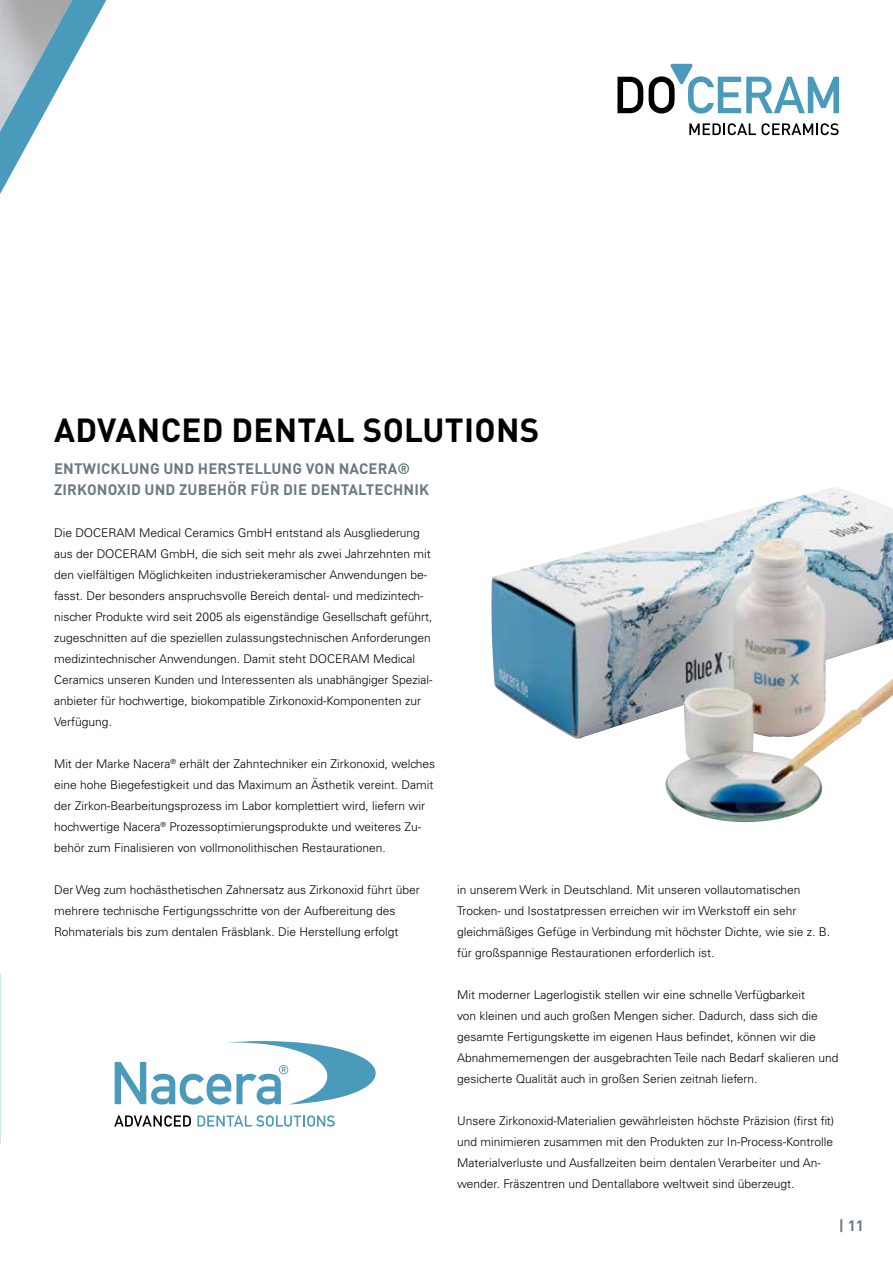
<style>
.page{position:relative;width:893px;height:1263px;background:#fff}
.page>*{position:absolute;margin:0;border:0;box-sizing:border-box;transform-origin:0 0}
.t1{font:700 33px "DIN Pro";letter-spacing:.01em;color:#000}
.t2{font:700 15px/21px "DIN Pro";letter-spacing:.01em;color:#6b7a82}
.t3{font:300 12px/21px "Univers LT Std";color:#000}
</style>
<div class="page">
<svg style="left:114px;top:1115px;width:77px;height:12px"></svg>
<svg style="left:197px;top:1115px;width:138px;height:12px"></svg>
<svg style="left:115px;top:1041px;width:261px;height:63px"></svg>
<img style="left:491px;top:487px;width:402px;height:335px">
<svg style="left:617px;top:77px;width:26px;height:36px"></svg>
<svg style="left:649px;top:64px;width:190px;height:50px"></svg>
<svg style="left:689px;top:123px;width:150px;height:12px"></svg>
<svg style="left:0;top:0;width:107px;height:194px"></svg>
<h1 class="t1" style="left:54px;top:404px;width:487px">ADVANCED DENTAL SOLUTIONS</h1>
<p class="t2" style="left:54px;top:457px;width:377px">ENTWICKLUNG UND HERSTELLUNG VON NACERA®<br>ZIRKONOXID UND ZUBEHÖR FÜR DIE DENTALTECHNIK</p>
<p class="t3" style="left:54px;top:522px;width:380px">Die DOCERAM Medical Ceramics GmbH entstand als Ausgliederung aus der DOCERAM GmbH, die sich seit mehr als zwei Jahrzehnten mit den vielfältigen Möglichkeiten industriekeramischer Anwendungen be&shy;fasst. Der besonders anspruchsvolle Bereich dental- und medizintech&shy;nischer Produkte wird seit 2005 als eigenständige Gesellschaft geführt, zugeschnitten auf die speziellen zulassungstechnischen Anforderungen medizintechnischer Anwendungen. Damit steht DOCERAM Medical Ceramics unseren Kunden und Interessenten als unabhängiger Spezial&shy;anbieter für hochwertige, biokompatible Zirkonoxid-Komponenten zur Verfügung.</p>
<p class="t3" style="left:54px;top:753px;width:383px">Mit der Marke Nacera<sup>®</sup> erhält der Zahntechniker ein Zirkonoxid, welches eine hohe Biegefestigkeit und das Maximum an Ästhetik vereint. Damit der Zirkon-Bearbeitungsprozess im Labor komplettiert wird, liefern wir hochwertige Nacera<sup>®</sup> Prozessoptimierungsprodukte und weiteres Zu&shy;behör zum Finalisieren von vollmonolithischen Restaurationen.</p>
<p class="t3" style="left:54px;top:879px;width:367px">Der Weg zum hochästhetischen Zahnersatz aus Zirkonoxid führt über mehrere technische Fertigungsschritte von der Aufbereitung des<br>Rohmaterials bis zum dentalen Fräsblank. Die Herstellung erfolgt</p>
<p class="t3" style="left:457px;top:879px;width:374px">in unserem Werk in Deutschland. Mit unseren vollautomatischen Trocken- und Isostatpressen erreichen wir im Werkstoff ein sehr gleichmäßiges Gefüge in Verbindung mit höchster Dichte, wie sie z. B. für großspannige Restaurationen erforderlich ist.</p>
<p class="t3" style="left:457px;top:984px;width:383px">Mit moderner Lagerlogistik stellen wir eine schnelle Verfügbarkeit<br>von kleinen und auch großen Mengen sicher. Dadurch, dass sich die gesamte Fertigungskette im eigenen Haus befindet, können wir die Abnahmememengen der ausgebrachten Teile nach Bedarf skalieren und gesicherte Qualität auch in großen Serien zeitnah liefern.</p>
<p class="t3" style="left:457px;top:1110px;width:379px">Unsere Zirkonoxid-Materialien gewährleisten höchste Präzision (first fit) und minimieren zusammen mit den Produkten zur In-Process-Kontrolle Materialverluste und Ausfallzeiten beim dentalen Verarbeiter und An&shy;wender. Fräszentren und Dentallabore weltweit sind überzeugt.</p>
<p class="t2" style="left:839px;top:1214px;width:27px">| 11</p>
</div>
